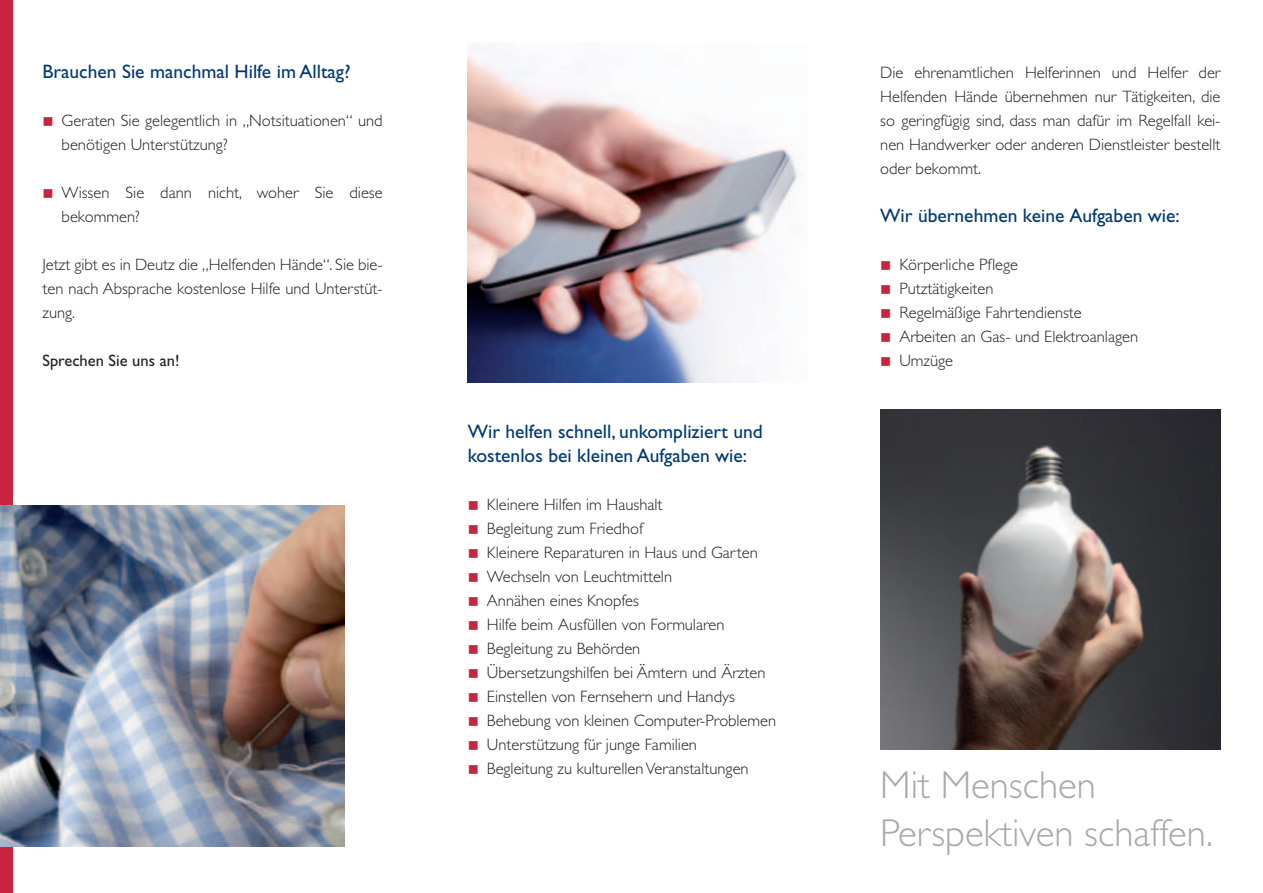
<style>
.page{position:relative;width:1263px;height:893px;background:#fff}
.page>*{position:absolute;margin:0;border:0;box-sizing:border-box;transform-origin:0 0}
.t1{font:300 39px/48px "Gill Sans Std";color:#a8a9ad}
.H3_Fließtext_Headlin{font:19.5px/24px "Gill Sans Std";color:#013874}
.P_Fließtext_Aufzählu{font:300 16.5px/24px "Gill Sans Std";color:#231f20}
.P_Fließtext{font:300 16.5px/24px "Gill Sans Std";color:#231f20;text-align:justify}
.P_Fließtext-2{font:16.5px "Gill Sans Std";color:#231f20}
.s1{color:#c8233f}
</style>
<div class="page">
<div style="left:0;top:0;width:13px;height:893px;background:#c8233f"></div>
<img style="left:0;top:506px;width:345px;height:340px">
<img style="left:468px;top:43px;width:334px;height:340px">
<img style="left:880px;top:409px;width:340px;height:340px">
<h3 class="H3_Fließtext_Headlin" style="left:43px;top:60px;width:310px">Brauchen Sie manchmal Hilfe im Alltag?</h3>
<p class="P_Fließtext_Aufzählu" style="left:62px;top:109px;width:323px;text-indent:-19px"><span class="s1">■</span> Geraten Sie gelegentlich in „Notsituationen“ und benötigen Unterstützung?</p>
<p class="P_Fließtext_Aufzählu" style="left:62px;top:181px;width:322px;text-indent:-19px"><span class="s1">■</span> Wissen Sie dann nicht, woher Sie diese bekommen?</p>
<p class="P_Fließtext" style="left:43px;top:253px;width:342px">Jetzt gibt es in Deutz die „Helfenden Hände“. Sie bie&shy;ten nach Absprache kostenlose Hilfe und Unterstüt&shy;zung.</p>
<p class="P_Fließtext-2" style="left:43px;top:351px;width:138px">Sprechen Sie uns an!</p>
<h3 class="H3_Fließtext_Headlin" style="left:468px;top:420px;width:297px">Wir helfen schnell, unkompliziert und kostenlos bei kleinen Aufgaben wie:</h3>
<p class="P_Fließtext_Aufzählu" style="left:468px;top:493px;width:196px"><span class="s1">■</span> Kleinere Hilfen im Haushalt</p>
<p class="P_Fließtext_Aufzählu" style="left:468px;top:517px;width:177px"><span class="s1">■</span> Begleitung zum Friedhof</p>
<p class="P_Fließtext_Aufzählu" style="left:468px;top:541px;width:291px"><span class="s1">■</span> Kleinere Reparaturen in Haus und Garten</p>
<p class="P_Fließtext_Aufzählu" style="left:468px;top:565px;width:206px"><span class="s1">■</span> Wechseln von Leuchtmitteln</p>
<p class="P_Fließtext_Aufzählu" style="left:468px;top:589px;width:173px"><span class="s1">■</span> Annähen eines Knopfes</p>
<p class="P_Fließtext_Aufzählu" style="left:468px;top:613px;width:258px"><span class="s1">■</span> Hilfe beim Ausfüllen von Formularen</p>
<p class="P_Fließtext_Aufzählu" style="left:468px;top:637px;width:174px"><span class="s1">■</span> Begleitung zu Behörden</p>
<p class="P_Fließtext_Aufzählu" style="left:468px;top:661px;width:299px"><span class="s1">■</span> Übersetzungshilfen bei Ämtern und Ärzten</p>
<p class="P_Fließtext_Aufzählu" style="left:468px;top:685px;width:269px"><span class="s1">■</span> Einstellen von Fernsehern und Handys</p>
<p class="P_Fließtext_Aufzählu" style="left:468px;top:709px;width:310px"><span class="s1">■</span> Behebung von kleinen Computer-Problemen</p>
<p class="P_Fließtext_Aufzählu" style="left:468px;top:733px;width:231px"><span class="s1">■</span> Unterstützung für junge Familien</p>
<p class="P_Fließtext_Aufzählu" style="left:468px;top:757px;width:282px"><span class="s1">■</span> Begleitung zu kulturellen Veranstaltungen</p>
<p class="P_Fließtext" style="left:880px;top:61px;width:342px">Die ehrenamtlichen Helferinnen und Helfer der Helfenden Hände übernehmen nur Tätigkeiten, die so geringfügig sind, dass man dafür im Regelfall kei&shy;nen Handwerker oder anderen Dienstleister bestellt oder bekommt.</p>
<h3 class="H3_Fließtext_Headlin" style="left:880px;top:204px;width:301px">Wir übernehmen keine Aufgaben wie:</h3>
<p class="P_Fließtext_Aufzählu" style="left:880px;top:253px;width:139px"><span class="s1">■</span> Körperliche Pflege</p>
<p class="P_Fließtext_Aufzählu" style="left:880px;top:277px;width:115px"><span class="s1">■</span> Putztätigkeiten</p>
<p class="P_Fließtext" style="left:880px;top:301px;width:203px"><span class="s1">■</span> Regelmäßige Fahrtendienste</p>
<p class="P_Fließtext" style="left:880px;top:325px;width:259px"><span class="s1">■</span> Arbeiten an Gas- und Elektroanlagen</p>
<p class="P_Fließtext" style="left:880px;top:349px;width:74px"><span class="s1">■</span> Umzüge</p>
<h1 class="t1" style="left:880px;top:761px;width:334px">Mit Menschen<br>Perspektiven schaffen.</h1>
</div>
